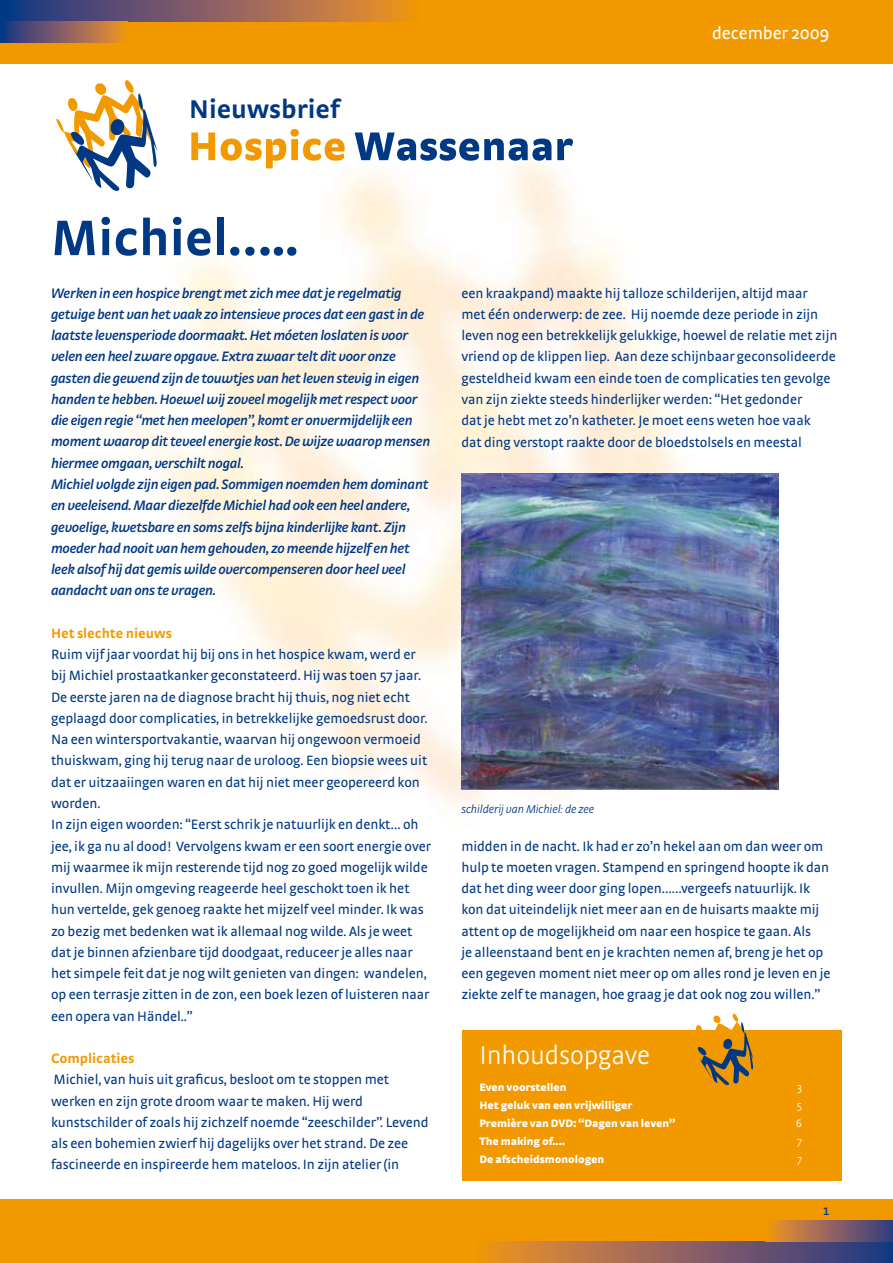
<style>
.page{position:relative;width:893px;height:1263px;background:#fff}
.page>*{position:absolute;margin:0;border:0;box-sizing:border-box;transform-origin:0 0}
.t1{font:700 52.5px "Strada";color:#003883}
.t2{font:300 27px "Strada";letter-spacing:-.005em;color:#fff}
.t3{font:700 27px "Strada";color:#003883}
.t4{font:18px "Strada";letter-spacing:-.005em;color:#fff}
.t5{font:italic 600 14.4px/21.3px "Strada";letter-spacing:-.02em;color:#003883}
.t6{font:14.25px/21.3px "Strada";letter-spacing:-.005em;color:#003883}
.t7{font:700 14.25px "Strada";letter-spacing:-.005em;color:#f39900}
.t8{font:italic 300 12px "Strada";letter-spacing:-.005em;color:#003883}
.t9{font:900 11.25px "Strada";letter-spacing:-.005em;color:#fff}
.t10{font:300 11.25px "Strada";color:#fff}
</style>
<div class="page">
<img style="left:121px;top:128px;width:631px;height:678px">
<svg style="left:56px;top:80px;width:102px;height:111px"></svg>
<svg style="left:191px;top:132px;width:24px;height:28px"></svg>
<svg style="left:221px;top:129px;width:124px;height:39px"></svg>
<svg style="left:355px;top:132px;width:196px;height:29px"></svg>
<svg style="left:557px;top:139px;width:16px;height:21px"></svg>
<div style="left:0;top:0;width:893px;height:64px;background:#f39900"></div>
<svg style="left:0;top:0;width:410px;height:21px;background:#84605e"></svg>
<svg style="left:0;top:21px;width:125px;height:22px;background:#84605e"></svg>
<div style="left:0;top:1199px;width:893px;height:64px;background:#f39900"></div>
<svg style="left:484px;top:1242px;width:409px;height:21px;background:#89625d"></svg>
<svg style="left:770px;top:1220px;width:123px;height:22px;background:#91645b"></svg>
<div style="left:462px;top:1030px;width:380px;height:150px;background:#f39900"></div>
<svg style="left:695px;top:1013px;width:59px;height:72px"></svg>
<img style="left:461px;top:474px;width:317px;height:315px">
<h2 class="t3" style="left:189px;top:93px;width:152px">Nieuwsbrief</h2>
<p class="t4" style="left:712px;top:23px;width:119px">december 2009</p>
<h1 class="t1" style="left:51px;top:206px;width:249px">Michiel…..</h1>
<p class="t5" style="left:51px;top:282px;width:381px">Werken in een hospice brengt met zich mee dat je regelmatig getuige bent van het vaak zo intensieve proces dat een gast in de laatste levensperiode doormaakt. Het móeten loslaten is voor velen een heel zware opgave. Extra zwaar telt dit voor onze gasten die gewend zijn de touwtjes van het leven stevig in eigen handen te hebben. Hoewel wij zoveel mogelijk met respect voor die eigen regie “met hen meelopen”, komt er onvermijdelijk een moment waarop dit teveel energie kost. De wijze waarop mensen hiermee omgaan, verschilt nogal.<br>Michiel volgde zijn eigen pad. Sommigen noemden hem dominant en veeleisend. Maar diezelfde Michiel had ook een heel andere, gevoelige, kwetsbare en soms zelfs bijna kinderlijke kant. Zijn moeder had nooit van hem gehouden, zo meende hijzelf en het leek alsof hij dat gemis wilde overcompenseren door heel veel aandacht van ons te vragen.</p>
<p class="t7" style="left:51px;top:624px;width:122px">Het slechte nieuws</p>
<p class="t6" style="left:51px;top:643px;width:381px">Ruim vijf jaar voordat hij bij ons in het hospice kwam, werd er bij Michiel prostaatkanker geconstateerd. Hij was toen 57 jaar.<br>De eerste jaren na de diagnose bracht hij thuis, nog niet echt geplaagd door complicaties, in betrekkelijke gemoedsrust door.<br>Na een wintersportvakantie, waarvan hij ongewoon vermoeid thuiskwam, ging hij terug naar de uroloog. Een biopsie wees uit dat er uitzaaiingen waren en dat hij niet meer geopereerd kon worden.<br>In zijn eigen woorden: “Eerst schrik je natuurlijk en denkt… oh jee, ik ga nu al dood! Vervolgens kwam er een soort energie over mij waarmee ik mijn resterende tijd nog zo goed mogelijk wilde invullen. Mijn omgeving reageerde heel geschokt toen ik het hun vertelde, gek genoeg raakte het mijzelf veel minder. Ik was zo bezig met bedenken wat ik allemaal nog wilde. Als je weet dat je binnen afzienbare tijd doodgaat, reduceer je alles naar het simpele feit dat je nog wilt genieten van dingen: wandelen, op een terrasje zitten in de zon, een boek lezen of luisteren naar een opera van Händel..”</p>
<p class="t7" style="left:51px;top:1050px;width:85px">Complicaties</p>
<p class="t6" style="left:51px;top:1069px;width:379px">Michiel, van huis uit graficus, besloot om te stoppen met werken en zijn grote droom waar te maken. Hij werd kunstschilder of zoals hij zichzelf noemde “zeeschilder”. Levend als een bohemien zwierf hij dagelijks over het strand. De zee fascineerde en inspireerde hem mateloos. In zijn atelier (in</p>
<p class="t6" style="left:461px;top:282px;width:378px">een kraakpand) maakte hij talloze schilderijen, altijd maar<br>met één onderwerp: de zee. Hij noemde deze periode in zijn leven nog een betrekkelijk gelukkige, hoewel de relatie met zijn vriend op de klippen liep. Aan deze schijnbaar geconsolideerde gesteldheid kwam een einde toen de complicaties ten gevolge van zijn ziekte steeds hinderlijker werden: “Het gedonder<br>dat je hebt met zo’n katheter. Je moet eens weten hoe vaak<br>dat ding verstopt raakte door de bloedstolsels en meestal</p>
<p class="t8" style="left:461px;top:803px;width:134px">schilderij van Michiel: de zee</p>
<p class="t6" style="left:461px;top:835px;width:371px">midden in de nacht. Ik had er zo’n hekel aan om dan weer om hulp te moeten vragen. Stampend en springend hoopte ik dan dat het ding weer door ging lopen……vergeefs natuurlijk. Ik kon dat uiteindelijk niet meer aan en de huisarts maakte mij attent op de mogelijkheid om naar een hospice te gaan. Als<br>je alleenstaand bent en je krachten nemen af, breng je het op een gegeven moment niet meer op om alles rond je leven en je ziekte zelf te managen, hoe graag je dat ook nog zou willen.”</p>
<h2 class="t2" style="left:479px;top:1040px;width:172px">Inhoudsopgave</h2>
<p class="t9" style="left:479px;top:1080px;width:89px">Even voorstellen</p>
<p class="t10" style="left:797px;top:1081px;width:6px">3</p>
<p class="t9" style="left:479px;top:1098px;width:154px">Het geluk van een vrijwilliger</p>
<p class="t10" style="left:797px;top:1099px;width:7px">5</p>
<p class="t9" style="left:479px;top:1116px;width:197px">Première van DVD: “Dagen van leven”</p>
<p class="t10" style="left:796px;top:1117px;width:7px">6</p>
<p class="t9" style="left:479px;top:1134px;width:87px">The making of....</p>
<p class="t10" style="left:797px;top:1135px;width:6px">7</p>
<p class="t9" style="left:479px;top:1152px;width:126px">De afscheidsmonologen</p>
<p class="t10" style="left:797px;top:1153px;width:6px">7</p>
<p class="t6" style="left:823px;top:1200px;width:7px">1</p>
</div>
